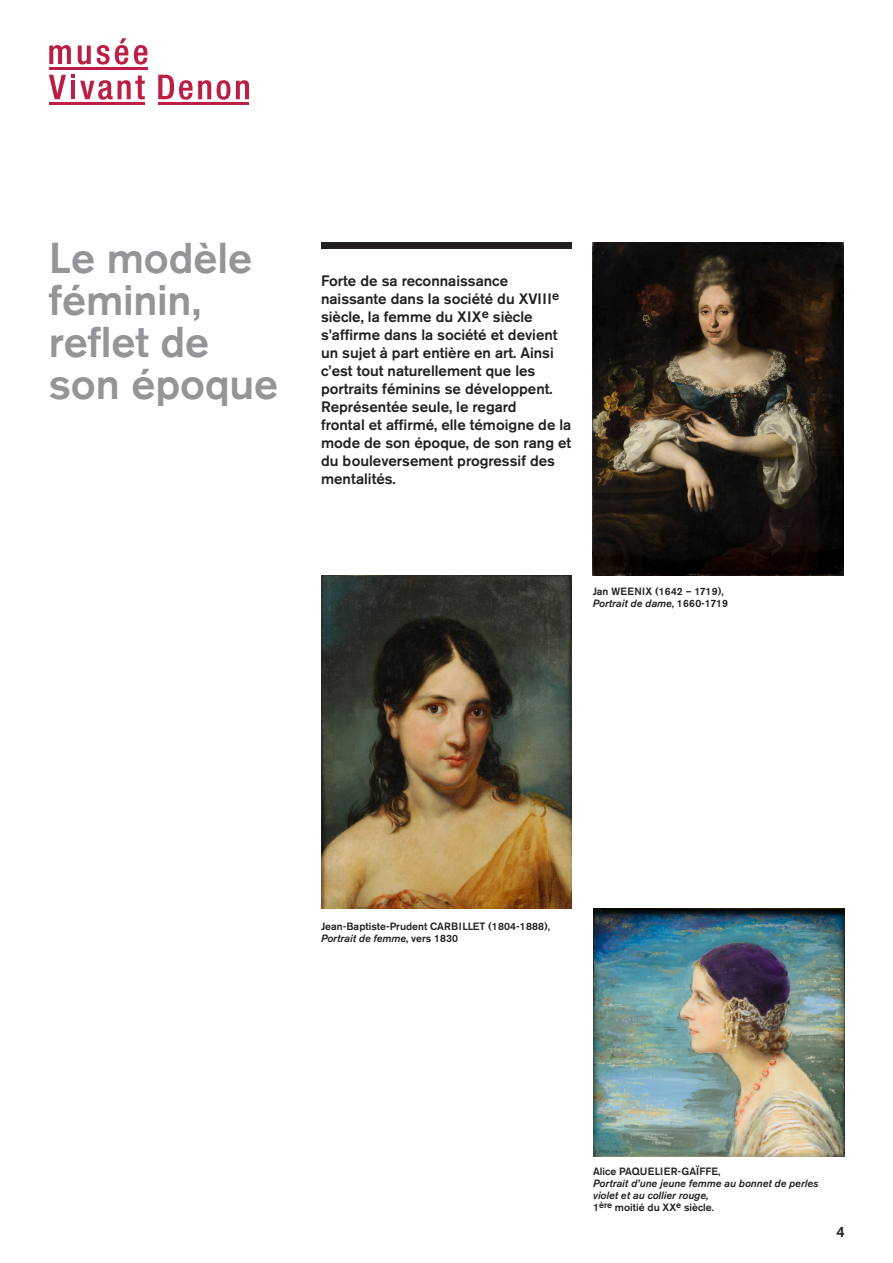
<style>
.page{position:relative;width:893px;height:1263px;background:#fff}
.page>*{position:absolute;margin:0;border:0;box-sizing:border-box;transform-origin:0 0}
.t1{font:500 42.75px/42px "Akzidenz Grotesk BE";letter-spacing:-.005em;color:#939598}
.t2{font:500 15px/18px "Akzidenz Grotesk BE";color:#231f20}
.t3{font:500 10.5px/12px "Akzidenz Grotesk BE";color:#231f20}
.t4{font:italic 500 10.5px/12px "Akzidenz Grotesk BE";color:#231f20}
.t5{font:500 10.5px "Akzidenz Grotesk BE";letter-spacing:.02em;color:#231f20}
.s1{font-style:normal}
.s2{font-style:italic}
</style>
<div class="page">
<div style="left:321px;top:242px;width:251px;height:7px;background:#231f20"></div>
<svg style="left:49px;top:74px;width:96px;height:26px"></svg>
<svg style="left:49px;top:45px;width:22px;height:19px"></svg>
<svg style="left:78px;top:46px;width:13px;height:19px"></svg>
<svg style="left:97px;top:38px;width:31px;height:27px"></svg>
<svg style="left:134px;top:45px;width:13px;height:20px"></svg>
<hr style="left:49px;top:67px;width:98px;height:3px;background:#bc1f43">
<hr style="left:158px;top:102px;width:91px;height:3px;background:#bc1f43">
<hr style="left:49px;top:102px;width:96px;height:3px;background:#bc1f43">
<svg style="left:158px;top:75px;width:53px;height:25px"></svg>
<svg style="left:217px;top:80px;width:13px;height:20px"></svg>
<svg style="left:236px;top:80px;width:13px;height:19px"></svg>
<img style="left:593px;top:242px;width:251px;height:333px">
<img style="left:321px;top:575px;width:251px;height:333px">
<img style="left:593px;top:908px;width:251px;height:248px">
<p class="t1" style="left:49px;top:236px;width:205px">Le modèle féminin,</p>
<p class="t1" style="left:49px;top:320px;width:162px">reflet de</p>
<p class="t1" style="left:49px;top:362px;width:231px">son époque</p>
<p class="t2" style="left:321px;top:272px;width:189px">Forte de sa reconnaissance</p>
<p class="t2" style="left:321px;top:290px;width:240px">naissante dans la société du XVIII<sup>e </sup>siècle, la femme du XIX<sup>e</sup> siècle</p>
<p class="t2" style="left:321px;top:326px;width:238px">s’affirme dans la société et devient un sujet à part entière en art. Ainsi c’est tout naturellement que les</p>
<p class="t2" style="left:321px;top:380px;width:233px">portraits féminins se développent.</p>
<p class="t2" style="left:321px;top:398px;width:197px">Représentée seule, le regard</p>
<p class="t2" style="left:321px;top:416px;width:252px">frontal et affirmé, elle témoigne de la mode de son époque, de son rang et du bouleversement progressif des mentalités.</p>
<p class="t5" style="left:593px;top:585px;width:132px">Jan WEENIX (1642 – 1719),</p>
<p class="t4" style="left:593px;top:598px;width:137px">Portrait de dame<span class="s1">, 1660-1719</span></p>
<p class="t3" style="left:321px;top:920px;width:231px">Jean-Baptiste-Prudent CARBILLET (1804-1888),<br><span class="s2">Portrait de femme</span>, vers 1830</p>
<p class="t3" style="left:593px;top:1165px;width:129px">Alice PAQUELIER-GAÏFFE,</p>
<p class="t4" style="left:593px;top:1177px;width:227px">Portrait d’une jeune femme au bonnet de perles violet et au collier rouge,</p>
<p class="t3" style="left:593px;top:1201px;width:122px">1<sup>ère</sup> moitié du XX<sup>e</sup> siècle.</p>
<p class="t2" style="left:836px;top:1222px;width:10px">4</p>
</div>
